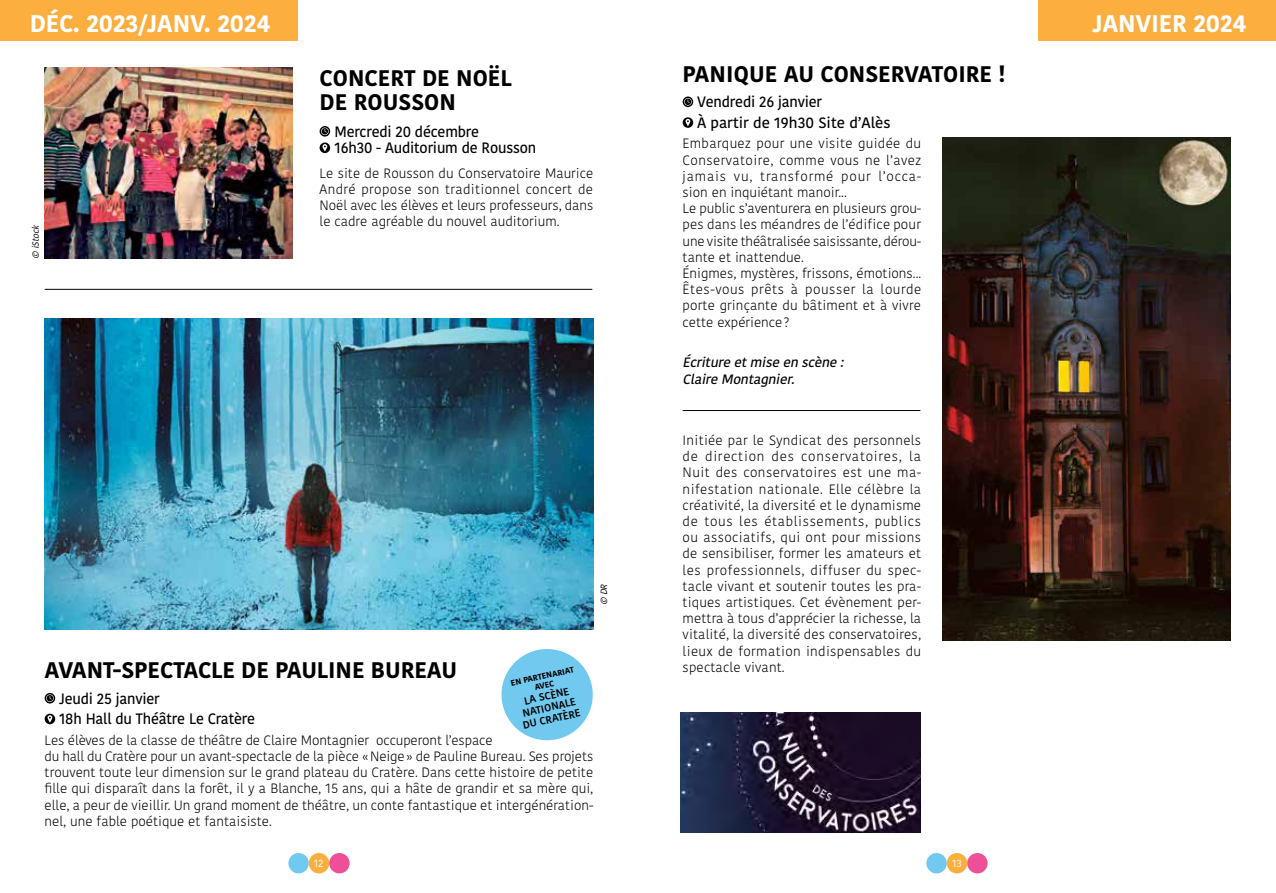
<style>
.page{position:relative;width:1276px;height:893px;background:#fff}
.page>*{position:absolute;margin:0;border:0;box-sizing:border-box;transform-origin:0 0}
.t1{font:700 24px "Kohinoor Bangla";letter-spacing:-.01em;color:#fff}
.t2{font:700 22.5px/24px "Kohinoor Bangla";color:#000}
.t3{font:500 15px/20.7px "Kohinoor Bangla";letter-spacing:-.01em;color:#000;scale:.96 1}
.t4{font:300 13.5px/16.2px "Kohinoor Bangla";color:#000}
.t5{font:italic 500 13.5px/16.2px "Kohinoor Bangla";color:#000}
.t6{font:600 10.5px/11.6px "Kohinoor Bangla";color:#000;text-align:center}
.t7{font:10.5px "Kohinoor Bangla";color:#fff}
.t8{font:italic 9px "Kohinoor Bangla";color:#000}
.t9{font:700 8.1px/9.3px "Kohinoor Bangla";color:#000;text-align:center}
</style>
<div class="page">
<div style="left:288px;top:853px;width:21px;height:20px;background:#71c9ef;border-radius:50%"></div>
<div style="left:309px;top:853px;width:20px;height:20px;background:#fcae3f;border-radius:50%"></div>
<div style="left:329px;top:853px;width:21px;height:20px;background:#ee5098;border-radius:50%"></div>
<div style="left:926px;top:853px;width:20px;height:20px;background:#71c9ef;border-radius:50%"></div>
<div style="left:946px;top:853px;width:21px;height:20px;background:#fcae3f;border-radius:50%"></div>
<div style="left:967px;top:853px;width:20px;height:20px;background:#ee5098;border-radius:50%"></div>
<svg style="left:45px;top:693px;width:10px;height:10px"></svg>
<svg style="left:46px;top:694px;width:8px;height:8px"></svg>
<svg style="left:45px;top:714px;width:10px;height:10px"></svg>
<svg style="left:48px;top:715px;width:4px;height:8px"></svg>
<div style="left:1038px;top:0;width:238px;height:40px;background:#fcae3f"></div>
<div style="left:0;top:0;width:298px;height:40px;background:#fcae3f"></div>
<img style="left:45px;top:319px;width:548px;height:311px">
<svg style="left:682px;top:97px;width:11px;height:10px"></svg>
<svg style="left:684px;top:98px;width:8px;height:8px"></svg>
<svg style="left:682px;top:117px;width:11px;height:11px"></svg>
<svg style="left:685px;top:119px;width:5px;height:7px"></svg>
<img style="left:680px;top:712px;width:240px;height:120px">
<hr style="left:682px;top:410px;width:238px;height:1px;background:#000">
<img style="left:942px;top:138px;width:289px;height:502px">
<img style="left:45px;top:68px;width:248px;height:190px">
<svg style="left:319px;top:126px;width:11px;height:11px"></svg>
<svg style="left:321px;top:128px;width:8px;height:7px"></svg>
<svg style="left:319px;top:143px;width:11px;height:10px"></svg>
<svg style="left:322px;top:144px;width:5px;height:8px"></svg>
<hr style="left:45px;top:289px;width:547px;height:1px;background:#000">
<svg style="left:501px;top:649px;width:92px;height:92px"></svg>
<h1 class="t1" style="left:30px;top:2px;width:242px">DÉC. 2023/JANV. 2024</h1>
<h1 class="t1" style="left:1092px;top:2px;width:155px">JANVIER 2024</h1>
<p class="t8" style="left:29px;top:259px;width:38px;rotate:-90deg">© iStock</p>
<h2 class="t2" style="left:319px;top:65px;width:194px">CONCERT DE NOËL<br>DE ROUSSON</h2>
<p class="t3" style="left:334px;top:123px;width:212px;line-height:16.5px">Mercredi 20 décembre<br>16h30 - Auditorium de Rousson</p>
<p class="t4" style="left:319px;top:165px;width:275px;text-align:justify">Le site de Rousson du Conservatoire Maurice André propose son traditionnel concert de Noël avec les élèves et leurs professeurs, dans le cadre agréable du nouvel auditorium.</p>
<p class="t8" style="left:597px;top:605px;width:25px;rotate:-90deg">© DR</p>
<h2 class="t2" style="left:45px;top:657px;width:414px">AVANT-SPECTACLE DE PAULINE BUREAU</h2>
<p class="t3" style="left:59px;top:687px;width:206px">Jeudi 25 janvier<br>18h Hall du Théâtre Le Cratère</p>
<p class="t4" style="left:45px;top:732px;width:550px">Les élèves de la classe de théâtre de Claire Montagnier occuperont l’espace<br>du hall du Cratère pour un avant-spectacle de la pièce «Neige» de Pauline Bureau. Ses projets trouvent toute leur dimension sur le grand plateau du Cratère. Dans cette histoire de petite fille qui disparaît dans la forêt, il y a Blanche, 15 ans, qui a hâte de grandir et sa mère qui, elle, a peur de vieillir. Un grand moment de théâtre, un conte fantastique et intergénération&shy;nel, une fable poétique et fantaisiste.</p>
<p class="t9" style="left:510px;top:679px;width:66px;rotate:-13deg">EN PARTENARIAT<br>AVEC</p>
<p class="t6" style="left:517px;top:696px;width:60px;rotate:-12deg">LA SCÈNE<br>NATIONALE<br>DU CRATÈRE</p>
<h2 class="t2" style="left:682px;top:61px;width:324px">PANIQUE AU CONSERVATOIRE !</h2>
<p class="t3" style="left:697px;top:91px;width:203px">Vendredi 26 janvier<br>À partir de 19h30 Site d’Alès</p>
<p class="t4" style="left:682px;top:135px;width:240px">Embarquez pour une visite guidée du Conservatoire, comme vous ne l’avez jamais vu, transformé pour l’occa&shy;sion en inquiétant manoir...<br>Le public s’aventurera en plusieurs grou&shy;pes dans les méandres de l’édifice pour une visite théâtralisée saisissante, dérou&shy;tante et inattendue.<br>Énigmes, mystères, frissons, émotions...<br>Êtes-vous prêts à pousser la lourde porte grinçante du bâtiment et à vivre cette expérience?</p>
<p class="t5" style="left:682px;top:354px;width:166px">Écriture etmise en scène :<br>Claire Montagnier.</p>
<p class="t4" style="left:682px;top:432px;width:240px;text-align:justify">Initiée par le Syndicat des personnels de direction des conservatoires, la Nuit des conservatoires est une ma&shy;nifestation nationale. Elle célèbre la créativité, la diversité et le dynamisme de tous les établissements, publics ou associatifs, qui ont pour missions de sensibiliser, former les amateurs et les professionnels, diffuser du spec&shy;tacle vivant et soutenir toutes les pra&shy;tiques artistiques. Cet évènement per&shy;mettra à tous d’apprécier la richesse, la vitalité, la diversité des conservatoires, lieux de formation indispensables du spectacle vivant.</p>
<p class="t7" style="left:314px;top:855px;width:11px">12</p>
<p class="t7" style="left:952px;top:855px;width:11px">13</p>
</div>
